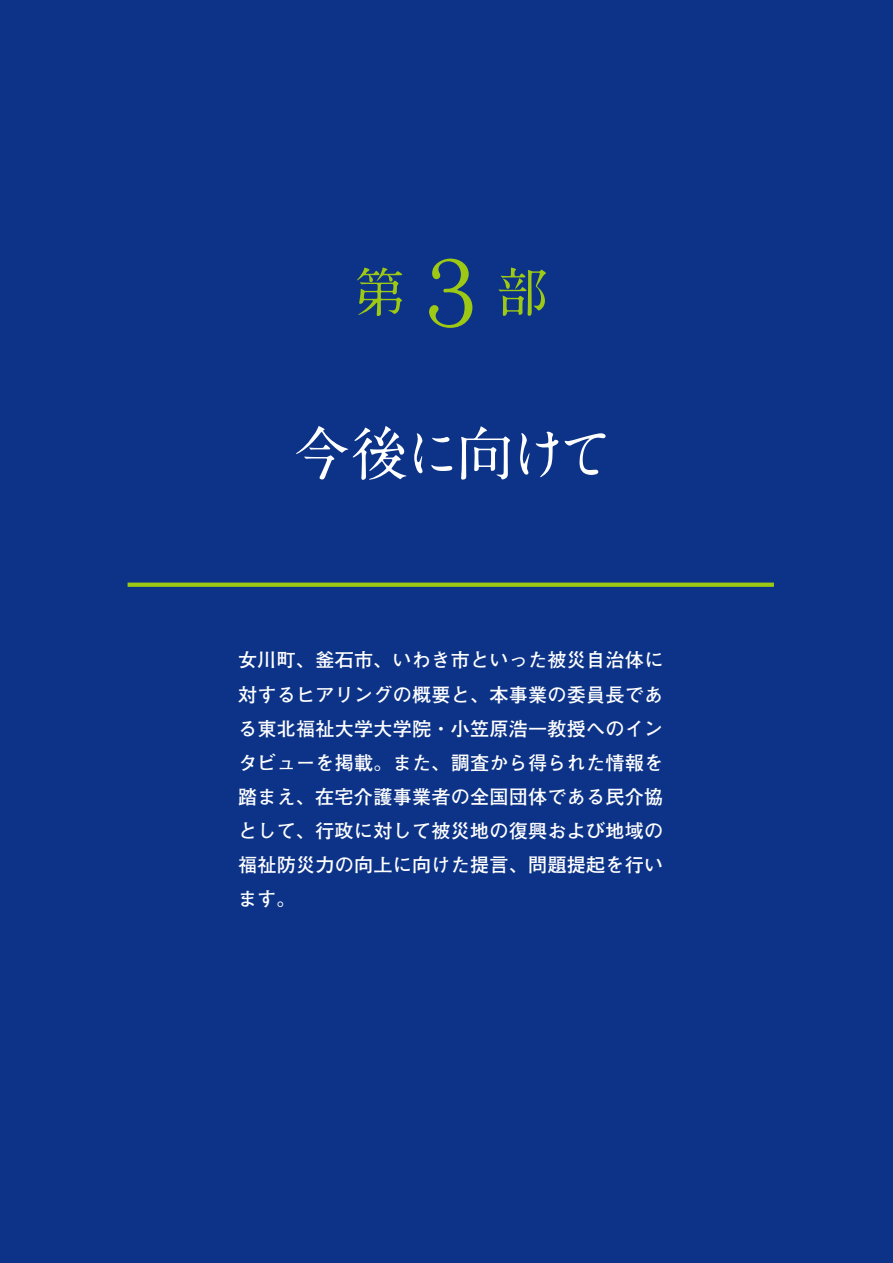
<style>
.page{position:relative;width:893px;height:1263px;background:#0c3388}
.page>*{position:absolute;margin:0;border:0;box-sizing:border-box;transform-origin:0 0}
.t1{font:700 58.5px "A1 Mincho Std";letter-spacing:-.1em;color:#fff}
.t2{font:700 53.1px "A1 Mincho Std";color:#9dc814}
.t3{font:700 19.2px/34px "Futo Go B101 Pro";letter-spacing:.01em;color:#fff;text-align:justify}
.s1{font-size:90.3px}
</style>
<div class="page">
<svg style="left:128px;top:583px;width:646px;height:4px;background:#97c218"></svg>
<h2 class="t2" style="left:352px;top:249px;width:198px">第<span class="s1">３</span>部</h2>
<h1 class="t1" style="left:292px;top:406px;width:324px">今後に向けて</h1>
<p class="t3" style="left:238px;top:641px;width:427px">女川町、釜石市、いわき市といった被災自治体に対するヒアリングの概要と、本事業の委員長である東北福祉大学大学院・小笠原浩一教授へのインタビューを掲載。また、調査から得られた情報を踏まえ、在宅介護事業者の全国団体である民介協として、行政に対して被災地の復興および地域の福祉防災力の向上に向けた提言、問題提起を行います。</p>
</div>
